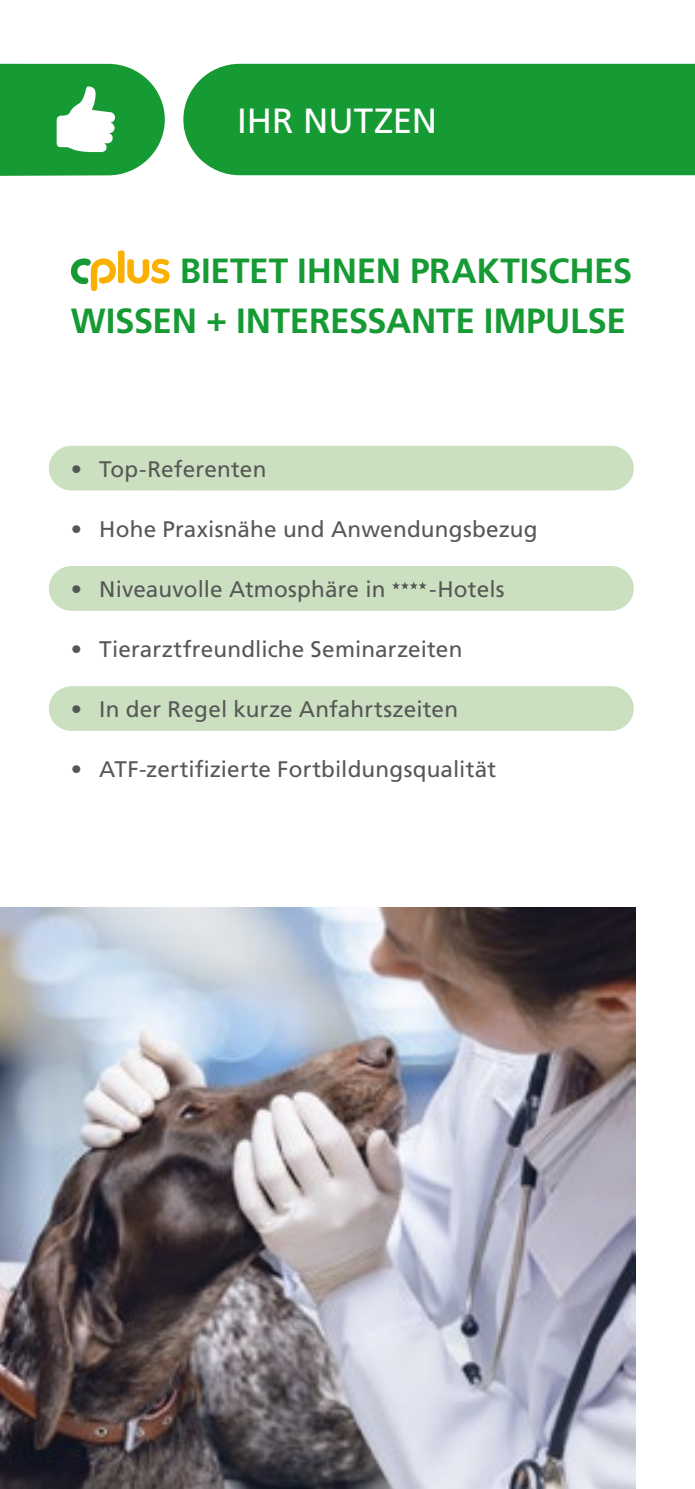
<style>
.page{position:relative;width:695px;height:1489px;background:#fff}
.page>*{position:absolute;margin:0;border:0;box-sizing:border-box;transform-origin:0 0}
.t1{font:700 35px/50px "Frutiger";letter-spacing:-.01em;color:#159a34;text-align:right}
.t2{font:35px "Frutiger";letter-spacing:-.005em;color:#fff}
.t3{font:22.5px "Frutiger";letter-spacing:.005em;color:#575756}
</style>
<div class="page">
<img style="left:0;top:907px;width:635px;height:581px">
<div style="left:49px;top:446px;width:584px;height:44px;background:#cbe0c1"></div>
<div style="left:49px;top:686px;width:584px;height:45px;background:#cbe0c1"></div>
<div style="left:183px;top:64px;width:511px;height:111px;background:#159a34"></div>
<svg style="left:70px;top:250px;width:99px;height:41px"></svg>
<svg style="left:0;top:64px;width:165px;height:112px"></svg>
<div style="left:49px;top:566px;width:584px;height:44px;background:#cbe0c1"></div>
<h1 class="t2" style="left:237px;top:100px;width:201px">IHR NUTZEN</h1>
<h1 class="t1" style="left:71px;top:246px;width:563px">BIETET IHNEN PRAKTISCHES<br>WISSEN + INTERESSANTE IMPULSE</h1>
<p class="t3" style="left:71px;top:456px;width:197px">• Top-Referenten</p>
<p class="t3" style="left:71px;top:516px;width:468px">• Hohe Praxisnähe und Anwendungsbezug</p>
<p class="t3" style="left:71px;top:576px;width:316px">• Niveauvolle Atmosphäre in</p>
<p class="t3" style="left:429px;top:576px;width:77px">-Hotels</p>
<p class="t3" style="left:71px;top:636px;width:393px">• Tierarztfreundliche Seminarzeiten</p>
<p class="t3" style="left:71px;top:696px;width:388px">• In der Regel kurze Anfahrtszeiten</p>
<p class="t3" style="left:71px;top:756px;width:427px">• ATF-zertifizierte Fortbildungsqualität</p>
</div>
